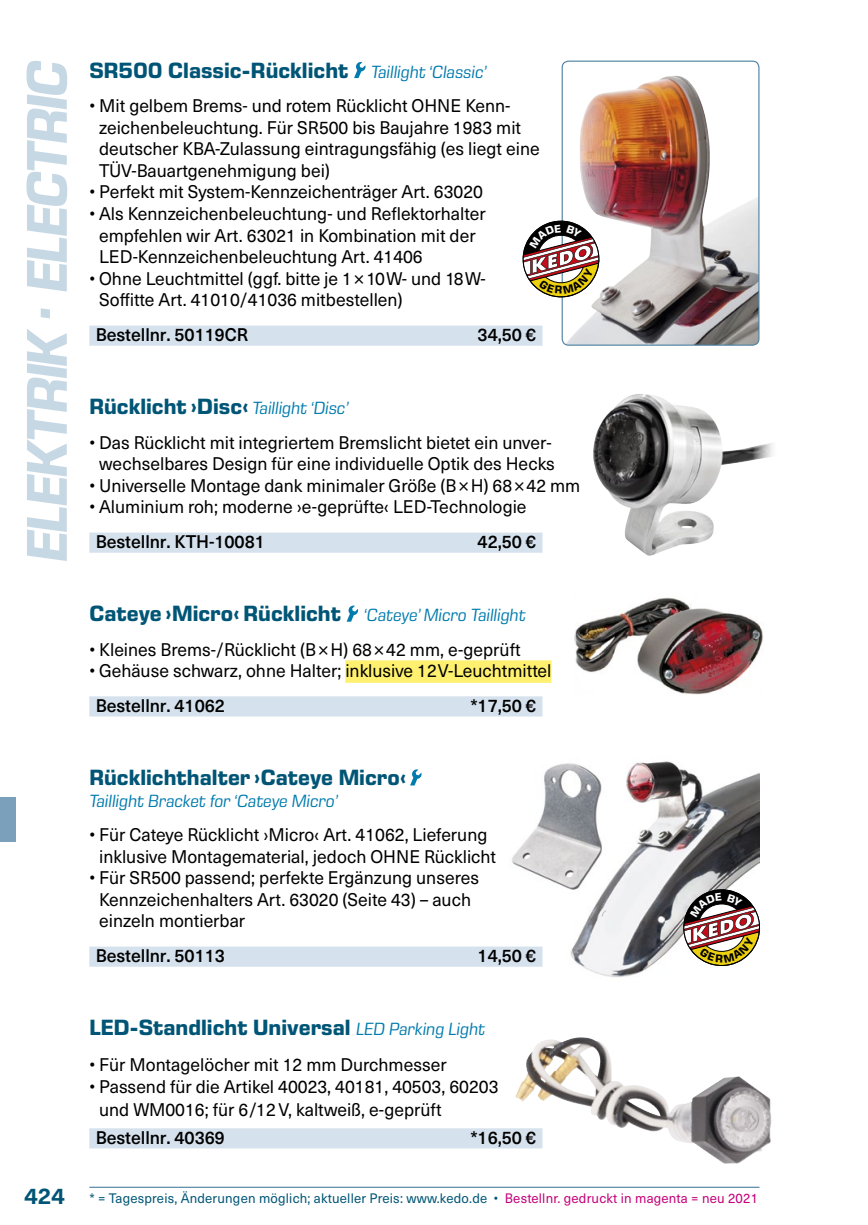
<style>
.page{position:relative;width:868px;height:1225px;background:#fff}
.page>*{position:absolute;margin:0;border:0;box-sizing:border-box;transform-origin:0 0}
.t1{font:italic 700 58.5px "Eurostile Next Pro";letter-spacing:-.04em;color:#c7d8e5}
.t2{font:700 22.5px "Eurostile Next Pro";color:#005576}
.t3{font:18px/21.6px "Neue Haas Unica Pro";color:#000}
.t4{font:500 18px "Neue Haas Unica Pro";letter-spacing:-.005em;color:#000}
.t5{font:italic 18px "Eurostile Next Pro";color:#007bad}
.t6{font:13.5px "Neue Haas Unica Pro";letter-spacing:.015em;color:#005576}
.s1{font-weight:400;font-style:italic;font-size:18px;color:#007bad}
.s2{font-weight:700;font-size:22.5px}
.s3{color:#c4007a}
</style>
<div class="page">
<hr style="left:89px;top:1186px;width:670px;height:1px;background:#4a7f9f">
<div style="left:0;top:797px;width:16px;height:44px;background:#7ba0bb"></div>
<img style="left:574px;top:597px;width:188px;height:97px">
<img style="left:593px;top:394px;width:180px;height:162px">
<div style="left:345px;top:660px;width:206px;height:23px;background:#fff16f"></div>
<svg style="left:347px;top:605px;width:11px;height:16px"></svg>
<div style="left:89px;top:696px;width:453px;height:20px;background:#d5e1ec"></div>
<svg style="left:89px;top:532px;width:453px;height:21px;background:#d6e2ec"></svg>
<img style="left:570px;top:761px;width:189px;height:216px">
<svg style="left:410px;top:769px;width:11px;height:16px"></svg>
<div style="left:89px;top:946px;width:453px;height:20px;background:#d5e1ec"></div>
<svg style="left:354px;top:62px;width:11px;height:16px"></svg>
<svg style="left:89px;top:325px;width:453px;height:21px;background:#d6e2ec"></svg>
<div style="left:89px;top:1128px;width:426px;height:20px;background:#d5e1ec"></div>
<img style="left:515px;top:1037px;width:257px;height:127px">
<img style="left:511px;top:761px;width:99px;height:131px">
<img style="left:564px;top:76px;width:193px;height:268px">
<div style="left:561px;top:61px;width:198px;height:285px;border:1px solid #4a7f9f;border-radius:6px"></div>
<svg style="left:679px;top:889px;width:81px;height:80px"></svg>
<svg style="left:522px;top:221px;width:80px;height:80px"></svg>
<h1 class="t1" style="left:14px;top:562px;width:503px;rotate:-90deg">Elektrik · Electric</h1>
<p class="t2" style="left:89px;top:57px;width:399px">SR500 Classic-Rücklicht <span class="s1">Taillight ‘Classic’</span></p>
<p class="t3" style="left:99px;top:95px;width:442px;text-indent:-10px">• Mit gelbem Brems- und rotem Rücklicht OHNE Kenn&shy;zeichenbeleuchtung. Für SR500 bis Baujahre 1983 mit deutscher KBA-Zulassung eintragungsfähig (es liegt eine TÜV-Bauartgenehmigung bei)</p>
<p class="t3" style="left:89px;top:181px;width:395px">• Perfekt mit System-Kennzeichenträger Art. 63020</p>
<p class="t3" style="left:99px;top:203px;width:388px;text-indent:-10px">• Als Kennzeichenbeleuchtung- und Reflektorhalter empfehlen wir Art. 63021 in Kombination mit der<br>LED-Kennzeichenbeleuchtung Art. 41406</p>
<p class="t3" style="left:99px;top:268px;width:387px;text-indent:-10px">• Ohne Leuchtmittel (ggf. bitte je 1×10W- und 18W-<br>Soffitte Art. 41010/41036 mitbestellen)</p>
<p class="t4" style="left:96px;top:324px;width:154px">Bestellnr. 50119CR</p>
<p class="t4" style="left:477px;top:324px;width:60px">34,50 €</p>
<p class="t2" style="left:89px;top:394px;width:261px">Rücklicht ›Disc‹ <span class="s1">Taillight ‘Disc’</span></p>
<p class="t3" style="left:89px;top:432px;width:467px;text-align:center">• Das Rücklicht mit integriertem Bremslicht bietet ein unver&shy;wechselbares Design für eine individuelle Optik des Hecks</p>
<p class="t3" style="left:89px;top:475px;width:492px">• Universelle Montage dank minimaler Größe (B×H) 68×42 mm</p>
<p class="t3" style="left:89px;top:496px;width:438px">• Aluminium roh; moderne ›e-geprüfte‹ LED-Technologie</p>
<p class="t4" style="left:96px;top:531px;width:171px">Bestellnr. KTH-10081</p>
<p class="t4" style="left:477px;top:531px;width:60px">42,50 €</p>
<p class="t2" style="left:89px;top:601px;width:437px">Cateye ›Micro‹ Rücklicht <span class="s1">‘Cateye’ Micro Taillight</span></p>
<p class="t3" style="left:89px;top:638px;width:433px">• Kleines Brems-/Rücklicht (B×H) 68×42 mm, e-geprüft</p>
<p class="t3" style="left:89px;top:660px;width:463px">• Gehäuse schwarz, ohne Halter; inklusive 12V-Leuchtmittel</p>
<p class="t4" style="left:96px;top:695px;width:131px">Bestellnr. 41062</p>
<p class="t4" style="left:470px;top:695px;width:67px">*17,50 €</p>
<p class="t2" style="left:89px;top:764px;width:319px">Rücklichthalter ›Cateye Micro‹</p>
<p class="t5" style="left:89px;top:791px;width:250px">Taillight Bracket for ‘Cateye Micro’</p>
<p class="t3" style="left:89px;top:824px;width:408px;text-align:center">• Für Cateye Rücklicht ›Micro‹ Art. 41062, Lieferung inklusive Montagematerial, jedoch OHNE Rücklicht</p>
<p class="t3" style="left:99px;top:867px;width:381px;text-indent:-10px">• Für SR500 passend; perfekte Ergänzung unseres<br>Kennzeichenhalters Art. 63020 (Seite 43) – auch einzeln montierbar</p>
<p class="t4" style="left:96px;top:945px;width:131px">Bestellnr. 50113</p>
<p class="t4" style="left:477px;top:945px;width:60px">14,50 €</p>
<p class="t2" style="left:89px;top:1015px;width:397px">LED-Standlicht Universal <span class="s1">LED Parking Light</span></p>
<p class="t3" style="left:89px;top:1053px;width:359px">• Für Montagelöcher mit 12 mm Durchmesser</p>
<p class="t3" style="left:99px;top:1075px;width:401px;line-height:22.5px;text-indent:-10px">• Passend für die Artikel 40023, 40181, 40503, 60203 und WM0016; für 6/12 V, kaltweiß, e-geprüft</p>
<p class="t4" style="left:96px;top:1126px;width:131px">Bestellnr. 40369</p>
<p class="t4" style="left:470px;top:1126px;width:67px">*16,50 €</p>
<p class="t6" style="left:24px;top:1190px;width:735px"><span class="s2">424</span> * = Tagespreis, Änderungen möglich; aktueller Preis: www.kedo.de • <span class="s3">Bestellnr. gedruckt in magenta = neu 2021</span></p>
</div>
